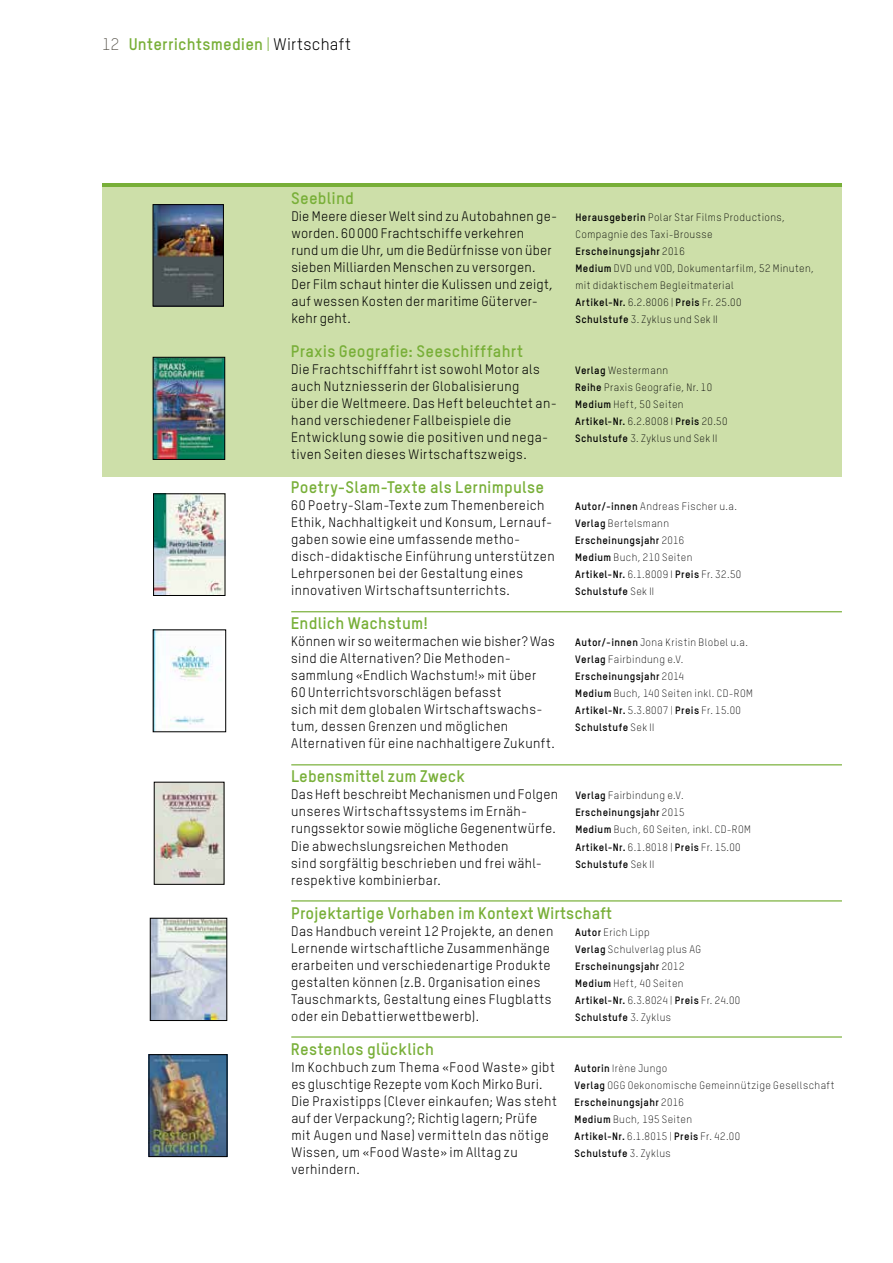
<style>
.page{position:relative;width:893px;height:1263px;background:#fff}
.page>*{position:absolute;margin:0;border:0;box-sizing:border-box;transform-origin:0 0}
.t1{font:700 16.5px "TSTARPRO";letter-spacing:.01em;color:#78af38}
.t2{font:300 16.5px "TSTARPRO";color:#57544b}
.t3{font:13.5px/17px "TSTARPRO";letter-spacing:.025em;color:#000}
.t4{font:300 10.5px/17px "TSTARPRO";letter-spacing:.04em;color:#000}
.s1{font-weight:400}
.s2{font-weight:400;color:#000}
.s3{font-weight:700}
</style>
<div class="page">
<div style="left:102px;top:186px;width:740px;height:290px;background:#cddfa9"></div>
<img style="left:155px;top:207px;width:66px;height:97px">
<div style="left:153px;top:205px;width:70px;height:101px;border:1px solid #000"></div>
<hr style="left:102px;top:184px;width:740px;height:3px;background:#78af38">
<img style="left:155px;top:496px;width:68px;height:97px">
<img style="left:151px;top:1056px;width:74px;height:99px">
<div style="left:149px;top:1054px;width:78px;height:103px;border:1px solid #000"></div>
<img style="left:152px;top:920px;width:73px;height:98px">
<div style="left:150px;top:918px;width:77px;height:102px;border:1px solid #000"></div>
<hr style="left:291px;top:900px;width:551px;height:1px;background:#78af38">
<img style="left:155px;top:632px;width:66px;height:98px">
<div style="left:153px;top:630px;width:73px;height:102px;border:1px solid #000"></div>
<img style="left:156px;top:784px;width:66px;height:98px">
<hr style="left:291px;top:611px;width:551px;height:1px;background:#78af38">
<hr style="left:291px;top:764px;width:551px;height:1px;background:#78af38">
<img style="left:155px;top:359px;width:68px;height:98px">
<div style="left:153px;top:357px;width:72px;height:102px;border:1px solid #000"></div>
<hr style="left:291px;top:1036px;width:551px;height:1px;background:#78af38">
<p class="t2" style="left:102px;top:34px;width:19px">12</p>
<p class="t1" style="left:129px;top:34px;width:224px">Unterrichtsmedien <span class="s1">|</span> <span class="s2">Wirtschaft</span></p>
<p class="t1" style="left:291px;top:188px;width:64px">Seeblind</p>
<p class="t3" style="left:291px;top:208px;width:267px">Die Meere dieser Welt sind zu Autobahnen ge&shy;worden. 60000 Frachtschiffe verkehren<br>rund um die Uhr, um die Bedürfnisse von über sieben Milliarden Menschen zu versorgen.<br>Der Film schaut hinter die Kulissen und zeigt, auf wessen Kosten der maritime Güterver&shy;kehr geht.</p>
<p class="t4" style="left:575px;top:209px;width:240px"><span class="s3">Herausgeberin</span> Polar Star Films Productions, Compagnie des Taxi-Brousse<br><span class="s3">Erscheinungsjahr</span> 2016<br><span class="s3">Medium</span> DVD und VOD, Dokumentarfilm, 52 Minuten, mit didaktischem Begleitmaterial<br><span class="s3">Artikel-Nr.</span> 6.2.8006 | <span class="s3">Preis</span> Fr. 25.00<br><span class="s3">Schulstufe</span> 3. Zyklus und Sek II</p>
<p class="t1" style="left:291px;top:341px;width:234px">Praxis Geografie: Seeschifffahrt</p>
<p class="t3" style="left:291px;top:361px;width:267px">Die Frachtschifffahrt ist sowohl Motor als auch Nutzniesserin der Globalisierung<br>über die Weltmeere. Das Heft beleuchtet an&shy;hand verschiedener Fallbeispiele die Entwicklung sowie die positiven und nega&shy;tiven Seiten dieses Wirtschaftszweigs.</p>
<p class="t4" style="left:575px;top:362px;width:154px"><span class="s3">Verlag</span> Westermann<br><span class="s3">Reihe</span> Praxis Geografie, Nr. 10<br><span class="s3">Medium</span> Heft, 50 Seiten<br><span class="s3">Artikel-Nr.</span> 6.2.8008 I <span class="s3">Preis</span> 20.50<br><span class="s3">Schulstufe</span> 3. Zyklus und Sek II</p>
<p class="t1" style="left:291px;top:477px;width:255px">Poetry-Slam-Texte als Lernimpulse</p>
<p class="t3" style="left:291px;top:497px;width:265px">60 Poetry-Slam-Texte zum Themenbereich Ethik, Nachhaltigkeit und Konsum, Lernauf&shy;gaben sowie eine umfassende metho&shy;disch-didaktische Einführung unterstützen Lehrpersonen bei der Gestaltung eines innovativen Wirtschaftsunterrichts.</p>
<p class="t4" style="left:575px;top:498px;width:168px"><span class="s3">Autor/-innen</span> Andreas Fischer u.a.<br><span class="s3">Verlag</span> Bertelsmann<br><span class="s3">Erscheinungsjahr</span> 2016<br><span class="s3">Medium</span> Buch, 210 Seiten<br><span class="s3">Artikel-Nr.</span> 6.1.8009 I <span class="s3">Preis</span> Fr. 32.50<br><span class="s3">Schulstufe</span> Sek II</p>
<p class="t1" style="left:291px;top:613px;width:139px">Endlich Wachstum!</p>
<p class="t3" style="left:291px;top:633px;width:265px">Können wir so weitermachen wie bisher? Was sind die Alternativen? Die Methoden&shy;sammlung «Endlich Wachstum!» mit über<br>60 Unterrichtsvorschlägen befasst<br>sich mit dem globalen Wirtschaftswachs&shy;tum, dessen Grenzen und möglichen Alternativen für eine nachhaltigere Zukunft.</p>
<p class="t1" style="left:291px;top:766px;width:175px">Lebensmittel zum Zweck</p>
<p class="t3" style="left:291px;top:786px;width:268px">Das Heft beschreibt Mechanismen und Folgen unseres Wirtschaftssystems im Ernäh&shy;rungssektor sowie mögliche Gegenentwürfe.<br>Die abwechslungsreichen Methoden<br>sind sorgfältig beschrieben und frei wähl&shy;respektive kombinierbar.</p>
<p class="t4" style="left:575px;top:634px;width:179px"><span class="s3">Autor/-innen</span> Jona Kristin Blobel u.a.<br><span class="s3">Verlag</span> Fairbindung e.V.<br><span class="s3">Erscheinungsjahr</span> 2014<br><span class="s3">Medium</span> Buch, 140 Seiten inkl. CD-ROM<br><span class="s3">Artikel-Nr.</span> 5.3.8007 | <span class="s3">Preis</span> Fr. 15.00<br><span class="s3">Schulstufe</span> Sek II</p>
<p class="t4" style="left:575px;top:787px;width:177px"><span class="s3">Verlag</span> Fairbindung e.V.<br><span class="s3">Erscheinungsjahr</span> 2015<br><span class="s3">Medium</span> Buch, 60 Seiten, inkl. CD-ROM<br><span class="s3">Artikel-Nr.</span> 6.1.8018 | <span class="s3">Preis</span> Fr. 15.00<br><span class="s3">Schulstufe</span> Sek II</p>
<p class="t1" style="left:291px;top:902px;width:322px">Projektartige Vorhaben im Kontext Wirtschaft</p>
<p class="t4" style="left:575px;top:923px;width:167px"><span class="s3">Autor</span> Erich Lipp<br><span class="s3">Verlag</span> Schulverlag plus AG<br><span class="s3">Erscheinungsjahr</span> 2012<br><span class="s3">Medium</span> Heft, 40 Seiten<br><span class="s3">Artikel-Nr.</span> 6.3.8024 | <span class="s3">Preis</span> Fr. 24.00<br><span class="s3">Schulstufe</span> 3. Zyklus</p>
<p class="t3" style="left:291px;top:922px;width:264px">Das Handbuch vereint 12 Projekte, an denen Lernende wirtschaftliche Zusammenhänge erarbeiten und verschiedenartige Produkte gestalten können (z.B. Organisation eines Tauschmarkts, Gestaltung eines Flugblatts oder ein Debattierwettbewerb).</p>
<p class="t1" style="left:291px;top:1038px;width:145px">Restenlos glücklich</p>
<p class="t3" style="left:291px;top:1058px;width:267px">Im Kochbuch zum Thema «Food Waste» gibt es gluschtige Rezepte vom Koch Mirko Buri.<br>Die Praxistipps (Clever einkaufen; Was steht auf der Verpackung?; Richtig lagern; Prüfe mit Augen und Nase) vermitteln das nötige Wissen, um «Food Waste» im Alltag zu verhindern.</p>
<p class="t4" style="left:575px;top:1059px;width:261px"><span class="s3">Autorin</span> Irène Jungo<br><span class="s3">Verlag</span> OGG Oekonomische Gemeinnützige Gesellschaft<br><span class="s3">Erscheinungsjahr</span> 2016<br><span class="s3">Medium</span> Buch, 195 Seiten<br><span class="s3">Artikel-Nr.</span> 6.1.8015 | <span class="s3">Preis</span> Fr. 42.00<br><span class="s3">Schulstufe</span> 3. Zyklus</p>
</div>
